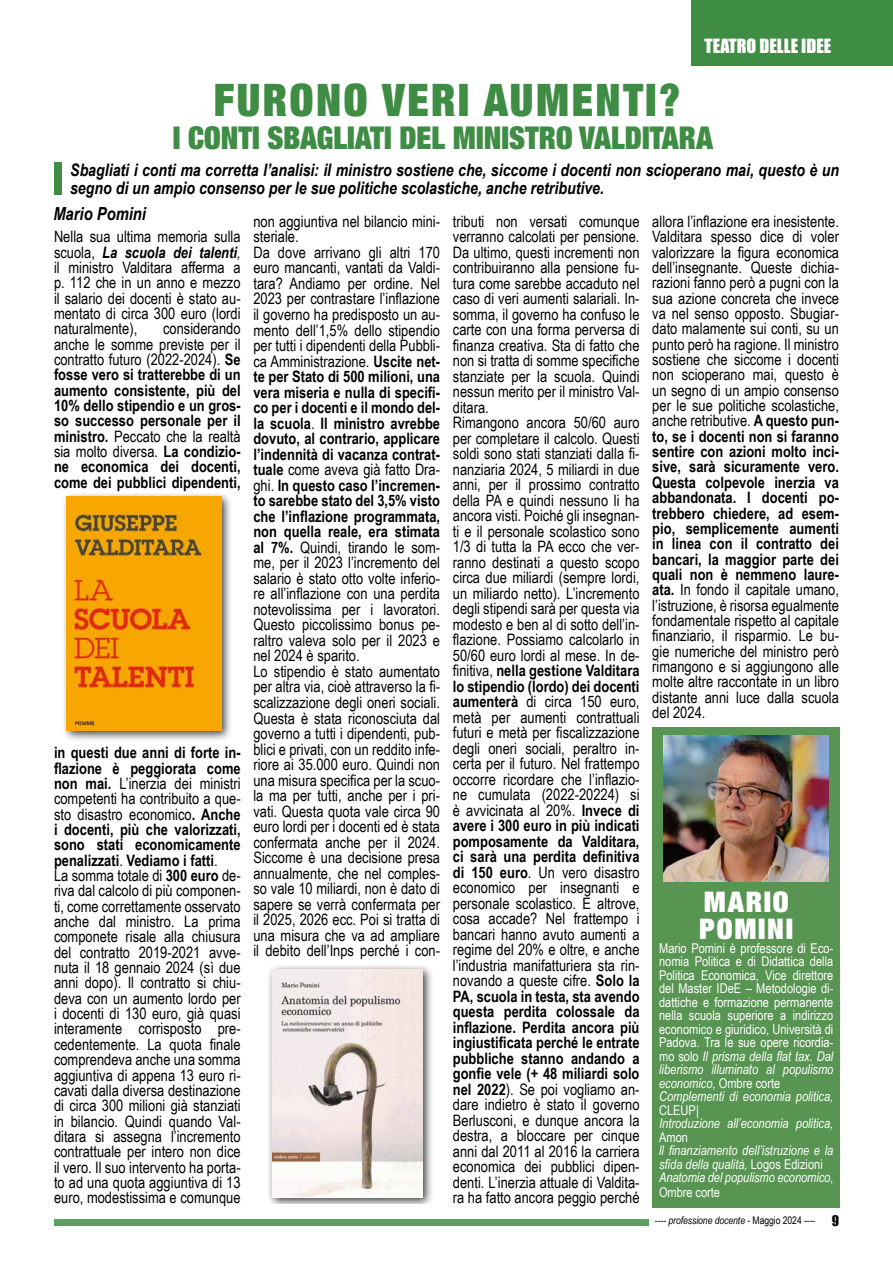
<style>
.page{position:relative;width:893px;height:1263px;background:#fff}
.page>*{position:absolute;margin:0;border:0;box-sizing:border-box;transform-origin:0 0}
.t1{font:900 expanded 45px "Helvetica Neue";letter-spacing:.06em;color:#3f8c44;scale:.94 1}
.t2{font:900 expanded 31.5px "Helvetica Neue";color:#3f8c44;scale:.94 1}
.t3{font:900 expanded 28.5px "Helvetica Neue";letter-spacing:.06em;color:#fff}
.t4{font:18px "Impact";color:#fff}
.t5{font:italic 700 18px "Arial Narrow";color:#000}
.t6{font:italic 700 17.25px/18px "Arial Narrow";color:#000}
.t7{font:15.75px/15.5px "Arial Narrow";color:#000;text-align:justify}
.t8{font:700 15.75px/15.3px "Arial Narrow";color:#000;text-align:justify}
.t9{font:13.5px/13.5px "Arial Narrow";color:#fff;text-align:justify}
.t10{font:italic 13.5px/13.5px "Arial Narrow";color:#fff}
.t11{font:10.5px "Arial Narrow";letter-spacing:-.005em;color:#000}
.s1{font-weight:700;font-style:italic}
.s2{font-style:italic}
.s3{font-weight:400}
.s4{font-weight:700}
.s5{font-style:normal}
.s6{font-family:"Impact";font-size:13.5px}
</style>
<div class="page">
<div style="left:54px;top:1219px;width:594px;height:6px;background:#5d9e62"></div>
<div style="left:692px;top:0;width:201px;height:65px;background:#3f8c44"></div>
<div style="left:652px;top:727px;width:188px;height:481px;background:#589552"></div>
<img style="left:664px;top:736px;width:164px;height:145px">
<div style="left:54px;top:162px;width:7px;height:32px;background:#3f8c44"></div>
<div style="left:61px;top:494px;width:172px;height:247px;background:#000;opacity:.75"></div>
<img style="left:67px;top:497px;width:154px;height:234px">
<div style="left:267px;top:964px;width:167px;height:239px;background:#000;opacity:.75"></div>
<img style="left:272px;top:969px;width:150px;height:228px">
<p class="t4" style="left:705px;top:32px;width:128px">TEATRO DELLE IDEE</p>
<p class="t1" style="left:214px;top:71px;width:498px">FURONO VERI AUMENTI?</p>
<p class="t2" style="left:173px;top:118px;width:576px">I CONTI SBAGLIATI DEL MINISTRO VALDITARA</p>
<p class="t6" style="left:70px;top:160px;width:770px">Sbagliati i conti ma corretta l’analisi: il ministro sostiene che, siccome i docenti non scioperano mai, questo è un segno di un ampio consenso per le sue politiche scolastiche, anche retributive.</p>
<p class="t5" style="left:53px;top:200px;width:94px">Mario Pomini</p>
<p class="t7" style="left:54px;top:228px;width:188px">Nella sua ultima memoria sulla scuola, <span class="s1">La scuola dei talenti</span><span class="s2">, </span>il ministro Valditara afferma a p. 112 che in un anno e mezzo il salario dei docenti è stato au&shy;mentato di circa 300 euro (lordi naturalmente),</p>
<p class="t8" style="left:54px;top:320px;width:188px;text-indent:109px"><span class="s3">considerando anche le somme previste per il contratto futuro (2022-2024).</span> Se fosse vero si tratterebbe di un aumento consistente, più del 10% dello stipendio e un gros&shy;so successo personale per il ministro. <span class="s3">Peccato che la realtà sia molto diversa.</span> La condizio&shy;ne economica dei docenti, come dei pubblici dipendenti,</p>
<p class="t8" style="left:54px;top:744px;width:188px">in questi due anni di forte in&shy;flazione è peggiorata come non mai. <span class="s3">L’inerzia dei ministri competenti ha contribuito a que&shy;sto disastro economico</span>. Anche i docenti, più che valorizzati, sono stati economicamente penalizzati<span class="s3">.</span> Vediamo i fatti<span class="s3">.</span></p>
<p class="t7" style="left:54px;top:867px;width:188px">La somma totale di <span class="s4">300 euro</span> de&shy;riva dal calcolo di più componen&shy;ti, come correttamente osservato anche dal ministro. La prima componete risale alla chiusura del contratto 2019-2021 avve&shy;nuta il 18 gennaio 2024 (sì due anni dopo). Il contratto si chiu&shy;deva con un aumento lordo per i docenti di 130 euro, già quasi interamente corrisposto pre&shy;cedentemente. La quota finale comprendeva anche una somma aggiuntiva di appena 13 euro ri&shy;cavati dalla diversa destinazione di circa 300 milioni già stanziati in bilancio. Quindi quando Val&shy;ditara si assegna l’incremento contrattuale per intero non dice il vero. Il suo intervento ha porta&shy;to ad una quota aggiuntiva di 13 euro, modestissima e comunque</p>
<p class="t7" style="left:253px;top:213px;width:188px">non aggiuntiva nel bilancio mini&shy;steriale.</p>
<p class="t7" style="left:253px;top:244px;width:188px">Da dove arrivano gli altri 170 euro mancanti, vantati da Valdi&shy;tara? Andiamo per ordine. Nel 2023 per contrastare l’inflazione il governo ha predisposto un au&shy;mento dell’1,5% dello stipendio per tutti i dipendenti della Pubbli&shy;ca Amministrazione. <span class="s4">Uscite net&shy;te per Stato di 500 milioni, una vera miseria e nulla di specifi&shy;co per i docenti e il mondo del&shy;la scuola</span>. <span class="s4">Il ministro avrebbe dovuto, al contrario, applicare l’indennità di vacanza contrat&shy;tuale</span> come aveva già fatto Dra&shy;ghi. <span class="s4">In questo caso l’incremen&shy;to sarebbe stato del 3,5% visto che l’inflazione programmata, non quella reale, era stimata al 7%.</span> Quindi, tirando le som&shy;me, per il 2023 l’incremento del salario è stato otto volte inferio&shy;re all’inflazione con una perdita notevolissima per i lavoratori.<br>Questo piccolissimo bonus pe&shy;raltro valeva solo per il 2023 e nel 2024 è sparito.</p>
<p class="t7" style="left:253px;top:663px;width:188px">Lo stipendio è stato aumentato per altra via, cioè attraverso la fi&shy;scalizzazione degli oneri sociali.<br>Questa è stata riconosciuta dal governo a tutti i dipendenti, pub&shy;blici e privati, con un reddito infe&shy;riore ai 35.000 euro. Quindi non una misura specifica per la scuo&shy;la ma per tutti, anche per i pri&shy;vati. Questa quota vale circa 90 euro lordi per i docenti ed è stata confermata anche per il 2024.<br>Siccome è una decisione presa annualmente, che nel comples&shy;so vale 10 miliardi, non è dato di sapere se verrà confermata per il 2025, 2026 ecc. Poi si tratta di una misura che va ad ampliare il debito dell’Inps perché i con-</p>
<p class="t7" style="left:453px;top:213px;width:188px">tributi non versati comunque verranno calcolati per pensione.<br>Da ultimo, questi incrementi non contribuiranno alla pensione fu&shy;tura come sarebbe accaduto nel caso di veri aumenti salariali. In&shy;somma, il governo ha confuso le carte con una forma perversa di finanza creativa. Sta di fatto che non si tratta di somme specifiche stanziate per la scuola. Quindi nessun merito per il ministro Val&shy;ditara.</p>
<p class="t7" style="left:453px;top:414px;width:188px">Rimangono ancora 50/60 auro per completare il calcolo. Questi soldi sono stati stanziati dalla fi&shy;nanziaria 2024, 5 miliardi in due anni, per il prossimo contratto della PA e quindi nessuno li ha ancora visti. Poiché gli insegnan&shy;ti e il personale scolastico sono 1/3 di tutta la PA ecco che ver&shy;ranno destinati a questo scopo circa due miliardi (sempre lordi, un miliardo netto). L’incremento degli stipendi sarà per questa via modesto e ben al di sotto dell’in&shy;flazione. Possiamo calcolarlo in 50/60 euro lordi al mese. In de&shy;finitiva, <span class="s4">nella gestione Valditara lo stipendio (lordo) dei docenti aumenterà</span> di circa 150 euro, metà per aumenti contrattuali futuri e metà per fiscalizzazione degli oneri sociali, peraltro in&shy;certa per il futuro. Nel frattempo occorre ricordare che l’inflazio&shy;ne cumulata (2022-20224) si è avvicinata al 20%. <span class="s4">Invece di avere i 300 euro in più indicati pomposamente da Valditara, ci sarà una perdita definitiva di 150 euro</span>. Un vero disastro economico per insegnanti e personale scolastico. E altrove, cosa accade? Nel frattempo i bancari hanno avuto aumenti a regime del 20% e oltre, e anche l’industria manifatturiera sta rin&shy;novando a queste cifre. <span class="s4">Solo la PA, scuola in testa, sta avendo questa perdita colossale da inflazione. Perdita ancora più ingiustificata perché le entrate pubbliche stanno andando a gonfie vele (+ 48 miliardi solo nel 2022</span>). Se poi vogliamo an&shy;dare indietro è stato il governo Berlusconi, e dunque ancora la destra, a bloccare per cinque anni dal 2011 al 2016 la carriera economica dei pubblici dipen&shy;denti. L’inerzia attuale di Valdita&shy;ra ha fatto ancora peggio perché</p>
<p class="t7" style="left:652px;top:213px;width:188px">allora l’inflazione era inesistente.</p>
<p class="t7" style="left:652px;top:228px;width:188px">Valditara spesso dice di voler valorizzare la figura economica dell’insegnante. Queste dichia&shy;razioni fanno però a pugni con la sua azione concreta che invece va nel senso opposto. Sbugiar&shy;dato malamente sui conti, su un punto però ha ragione. Il ministro sostiene che siccome i docenti non scioperano mai, questo è un segno di un ampio consenso per le sue politiche scolastiche, anche retributive. <span class="s4">A questo pun&shy;to, se i docenti non si faranno sentire con azioni molto inci&shy;sive, sarà sicuramente vero.<br>Questa colpevole inerzia va abbandonata. I docenti po&shy;trebbero chiedere, ad esem&shy;pio, semplicemente aumenti in linea con il contratto dei bancari, la maggior parte dei quali non è nemmeno laure&shy;ata.</span> In fondo il capitale umano, l’istruzione, è risorsa egualmente fondamentale rispetto al capitale finanziario, il risparmio. Le bu&shy;gie numeriche del ministro però rimangono e si aggiungono alle molte altre raccontate in un libro distante anni luce dalla scuola del 2024.</p>
<p class="t3" style="left:704px;top:884px;width:86px">MARIO</p>
<p class="t3" style="left:699px;top:911px;width:96px">POMINI</p>
<p class="t9" style="left:659px;top:941px;width:176px">Mario Pomini è professore di Eco&shy;nomia Politica e di Didattica della Politica Economica, Vice direttore del Master IDeE – Metodologie di&shy;dattiche e formazione permanente nella scuola superiore a indirizzo economico e giuridico, Università di Padova. Tra le sue opere ricordia&shy;mo solo <span class="s2">Il prisma della flat tax. Dal liberismo illuminato al populismo economico</span>, Ombre corte</p>
<p class="t10" style="left:659px;top:1089px;width:176px">Complementi di economia politica,<br><span class="s5">CLEUP|</span></p>
<p class="t10" style="left:659px;top:1116px;width:176px">Introduzione all’economia politica,<br><span class="s5">Amon</span></p>
<p class="t10" style="left:659px;top:1143px;width:176px">ll finanziamento dell’istruzione e la sfida della qualità, <span class="s5">Logos Edizioni</span></p>
<p class="t10" style="left:659px;top:1170px;width:176px;line-height:15px">Anatomia del populismo economico<span class="s5">,<br>Ombre corte</span></p>
<p class="t11" style="left:655px;top:1213px;width:186px">---- <span class="s2">professione docente</span> - Maggio 2024 ---- <span class="s6">9</span></p>
</div>
